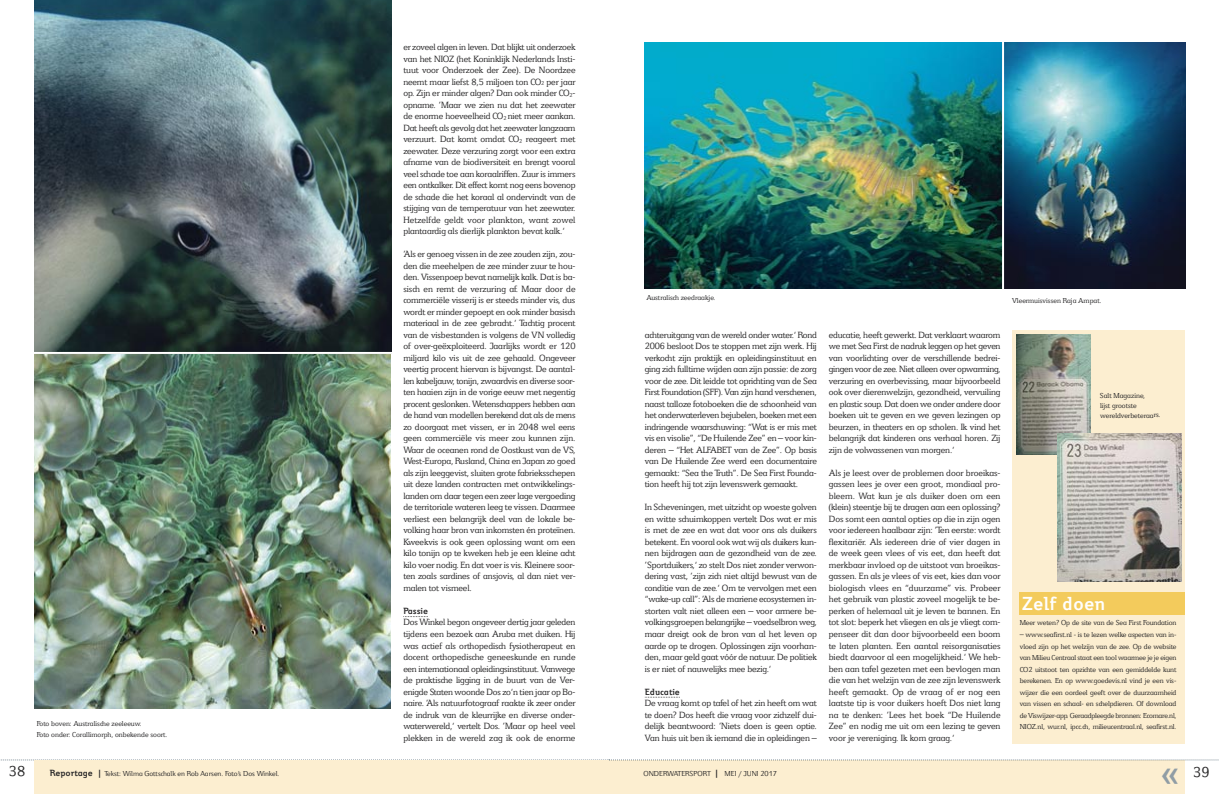
<style>
.page{position:relative;width:1219px;height:794px;background:#fff}
.page>*{position:absolute;margin:0;border:0;box-sizing:border-box;transform-origin:0 0}
.t1{font:500 38px "Jeunesse";color:#909da5}
.t2{font:700 21px "Jeunesse";color:#fff}
.t3{font:16px "Jeunesse Slab";color:#272627}
.t4{font:10px/11.5px "Jeunesse Slab";letter-spacing:-.01em;color:#272627;text-align:justify}
.t5{font:10px "Jeunesse";color:#272627}
.t6{font:700 10px "Jeunesse";letter-spacing:-.01em;color:#272627}
.t7{font:8px/11.5px "Jeunesse Slab";color:#272627}
.t8{font:8px "Jeunesse";color:#272627}
.s1{font-size:6px}
.s2{font-weight:700}
.s3{font-weight:700;font-size:10px}
</style>
<div class="page">
<div style="left:34px;top:760px;width:576px;height:34px;background:#fceed0"></div>
<div style="left:609px;top:760px;width:576px;height:34px;background:#fceed0"></div>
<svg style="left:0;top:759px;width:1219px;height:1px"></svg>
<svg style="left:403px;top:616px;width:25px;height:1px"></svg>
<svg style="left:645px;top:697px;width:35px;height:1px"></svg>
<img style="left:34px;top:354px;width:357px;height:354px">
<img style="left:34px;top:0;width:357px;height:352px">
<div style="left:1012px;top:329px;width:173px;height:414px;background:#fceed0"></div>
<div style="left:1019px;top:592px;width:166px;height:22px;background:#f3cb5c"></div>
<img style="left:645px;top:43px;width:357px;height:246px">
<img style="left:1016px;top:334px;width:74px;height:120px">
<img style="left:1004px;top:43px;width:182px;height:246px">
<img style="left:1058px;top:433px;width:123px;height:148px">
<p class="t7" style="left:37px;top:718px;width:132px">Foto boven: Australische zeeleeuw.<br>Foto onder: Corallimorph, onbekende soort.</p>
<p class="t4" style="left:403px;top:42px;width:174px">er zoveel algen in leven. Dat blijkt uit onderzoek van het NIOZ (het Koninklijk Nederlands Insti&shy;tuut voor Onderzoek der Zee). De Noordzee neemt maar liefst 8,5 miljoen ton CO<span class="s1">2</span> per jaar op. Zijn er minder algen? Dan ook minder CO<span class="s1">2</span>- opname. ‘Maar we zien nu dat het zeewater de enorme hoeveelheid CO<span class="s1">2</span> niet meer aankan.<br>Dat heeft als gevolg dat het zeewater langzaam verzuurt. Dat komt omdat CO<span class="s1">2</span> reageert met zeewater. Deze verzuring zorgt voor een extra afname van de biodiversiteit en brengt vooral veel schade toe aan koraalriffen. Zuur is immers een ontkalker. Dit effect komt nog eens bovenop de schade die het koraal al ondervindt van de stijging van de temperatuur van het zeewater.<br>Hetzelfde geldt voor plankton, want zowel plantaardig als dierlijk plankton bevat kalk.’</p>
<p class="t4" style="left:403px;top:249px;width:174px">‘Als er genoeg vissen in de zee zouden zijn, zou&shy;den die meehelpen de zee minder zuur te hou&shy;den. Vissenpoep bevat namelijk kalk. Dat is ba&shy;sisch en remt de verzuring af. Maar door de commerciële visserij is er steeds minder vis, dus wordt er minder gepoept en ook minder basisch materiaal in de zee gebracht.’ Tachtig procent van de visbestanden is volgens de VN volledig of over-geëxploiteerd. Jaarlijks wordt er 120 miljard kilo vis uit de zee gehaald. Ongeveer veertig procent hiervan is bijvangst. De aantal&shy;len kabeljauw, tonijn, zwaardvis en diverse soor&shy;ten haaien zijn in de vorige eeuw met negentig procent geslonken. Wetenschappers hebben aan de hand van modellen berekend dat als de mens zo doorgaat met vissen, er in 2048 wel eens geen commerciële vis meer zou kunnen zijn.<br>Waar de oceanen rond de Oostkust van de VS, West-Europa, Rusland, China en Japan zo goed als zijn leeggevist, sluiten grote fabrieksschepen uit deze landen contracten met ontwikkelings&shy;landen om daar tegen een zeer lage vergoeding de territoriale wateren leeg te vissen. Daarmee verliest een belangrijk deel van de lokale be&shy;volking haar bron van inkomsten én proteïnen.<br>Kweekvis is ook geen oplossing want om een kilo tonijn op te kweken heb je een kleine acht kilo voer nodig. En dat voer is vis. Kleinere soor&shy;ten zoals sardines of ansjovis, al dan niet ver&shy;malen tot vismeel.</p>
<p class="t6" style="left:403px;top:608px;width:26px">Passie</p>
<p class="t4" style="left:403px;top:617px;width:174px">Dos Winkel begon ongeveer dertig jaar geleden tijdens een bezoek aan Aruba met duiken. Hij was actief als orthopedisch fysiotherapeut en docent orthopedische geneeskunde en runde een internationaal opleidingsinstituut. Vanwege de praktische ligging in de buurt van de Ver&shy;enigde Staten woonde Dos zo’n tien jaar op Bo&shy;naire. ‘Als natuurfotograaf raakte ik zeer onder de indruk van de kleurrijke en diverse onder&shy;waterwereld,’ vertelt Dos. ‘Maar op heel veel plekken in de wereld zag ik ook de enorme</p>
<p class="t7" style="left:646px;top:293px;width:71px">Australisch zeedraakje.</p>
<p class="t7" style="left:1012px;top:295px;width:91px">Vleermuisvissen Raja Ampat.</p>
<p class="t4" style="left:645px;top:330px;width:174px">achteruitgang van de wereld onder water.’ Rond 2006 besloot Dos te stoppen met zijn werk. Hij verkocht zijn praktijk en opleidingsinstituut en ging zich fulltime wijden aan zijn passie: de zorg voor de zee. Dit leidde tot oprichting van de Sea First Foundation (SFF). Van zijn hand verschenen, naast talloze fotoboeken die de schoonheid van het onderwaterleven bejubelen, boeken met een indringende waarschuwing: “Wat is er mis met vis en visolie”, “De Huilende Zee” en – voor kin&shy;deren – “Het ALFABET van de Zee”. Op basis van De Huilende Zee werd een documentaire gemaakt: “Sea the Truth”. De Sea First Founda&shy;tion heeft hij tot zijn levenswerk gemaakt.</p>
<p class="t4" style="left:645px;top:502px;width:174px">In Scheveningen, met uitzicht op woeste golven en witte schuimkoppen vertelt Dos wat er mis is met de zee en wat dat voor ons als duikers betekent. En vooral ook wat wij als duikers kun&shy;nen bijdragen aan de gezondheid van de zee. ‘Sportduikers,’ zo stelt Dos niet zonder verwon&shy;dering vast, ‘zijn zich niet altijd bewust van de conditie van de zee.’ Om te vervolgen met een “wake-up call”: ‘Als de mariene ecosystemen in&shy;storten valt niet alleen een – voor armere be&shy;volkingsgroepen belangrijke – voedselbron weg, maar dreigt ook de bron van al het leven op aarde op te drogen. Oplossingen zijn voorhan&shy;den, maar geld gaat vóór de natuur. De politiek is er niet of nauwelijks mee bezig.’</p>
<p class="t6" style="left:645px;top:688px;width:37px">Educatie</p>
<p class="t4" style="left:645px;top:698px;width:174px">De vraag komt op tafel of het zin heeft om wat te doen? Dos heeft die vraag voor zichzelf dui&shy;delijk beantwoord: ‘Niets doen is geen optie.<br>Van huis uit ben ik iemand die in opleidingen –</p>
<p class="t4" style="left:829px;top:330px;width:173px">educatie, heeft gewerkt. Dat verklaart waarom we met Sea First de nadruk leggen op het geven van voorlichting over de verschillende bedrei&shy;gingen voor de zee. Niet alleen over opwarming, verzuring en overbevissing, maar bijvoorbeeld ook over dierenwelzijn, gezondheid, vervuiling en plastic soup. Dat doen we onder andere door boeken uit te geven en we geven lezingen op beurzen, in theaters en op scholen. Ik vind het belangrijk dat kinderen ons verhaal horen. Zij zijn de volwassenen van morgen.’</p>
<p class="t4" style="left:829px;top:468px;width:173px">Als je leest over de problemen door broeikas&shy;gassen lees je over een groot, mondiaal pro&shy;bleem. Wat kun je als duiker doen om een (klein) steentje bij te dragen aan een oplossing?<br>Dos somt een aantal opties op die in zijn ogen voor iedereen haalbaar zijn: ‘Ten eerste: wordt flexitariër. Als iedereen drie of vier dagen in de week geen vlees of vis eet, dan heeft dat merkbaar invloed op de uitstoot van broeikas&shy;gassen. En als je vlees of vis eet, kies dan voor biologisch vlees en “duurzame” vis. Probeer het gebruik van plastic zoveel mogelijk te be&shy;perken of helemaal uit je leven te bannen. En tot slot: beperk het vliegen en als je vliegt com&shy;penseer dit dan door bijvoorbeeld een boom te laten planten. Een aantal reisorganisaties biedt daarvoor al een mogelijkheid.’ We heb&shy;ben aan tafel gezeten met een bevlogen man die van het welzijn van de zee zijn levenswerk heeft gemaakt. Op de vraag of er nog een laatste tip is voor duikers hoeft Dos niet lang na te denken: ‘Lees het boek “De Huilende Zee” en nodig me uit om een lezing te geven voor je vereniging. Ik kom graag.’</p>
<p class="t7" style="left:1100px;top:391px;width:62px;line-height:10px">Salt Magazine,<br>lijst grootste wereldverbeteraars.</p>
<h2 class="t2" style="left:1022px;top:597px;width:85px">Zelf doen</h2>
<p class="t7" style="left:1020px;top:618px;width:158px">Meer weten? Op de site van de Sea First Foundation</p>
<p class="t7" style="left:1020px;top:629px;width:158px;text-align:justify">– www.seafirst.nl - is te lezen welke aspecten van in&shy;vloed zijn op het welzijn van de zee. Op de website van Milieu Centraal staat een tool waarmee je je eigen CO2 uitstoot ten opzichte van een gemiddelde kunt berekenen. En op www.goedevis.nl vind je een vis&shy;wijzer die een oordeel geeft over de duurzaamheid van vissen en schaal- en schelpdieren. Of download de Viswijzer-app. Geraadpleegde bronnen: Ecomare.nl, NIOZ.nl, wur.nl, ipcc.ch, milieucentraal.nl, seafirst.nl.</p>
<h3 class="t3" style="left:9px;top:766px;width:18px">38</h3>
<p class="t5" style="left:50px;top:770px;width:163px"><span class="s2">Reportage |</span> Tekst en foto’s: Vic Verlinden.</p>
<p class="t8" style="left:105px;top:771px;width:176px">Tekst: Wilma Gottschalk en Rob Aarsen. Foto’s Dos Winkel.</p>
<p class="t8" style="left:643px;top:771px;width:135px">ONDERWATERSPORT <span class="s3">|</span> MEI / JUNI 2017</p>
<h1 class="t1" style="left:1161px;top:761px;width:21px">«</h1>
<h3 class="t3" style="left:1193px;top:766px;width:18px">39</h3>
</div>
